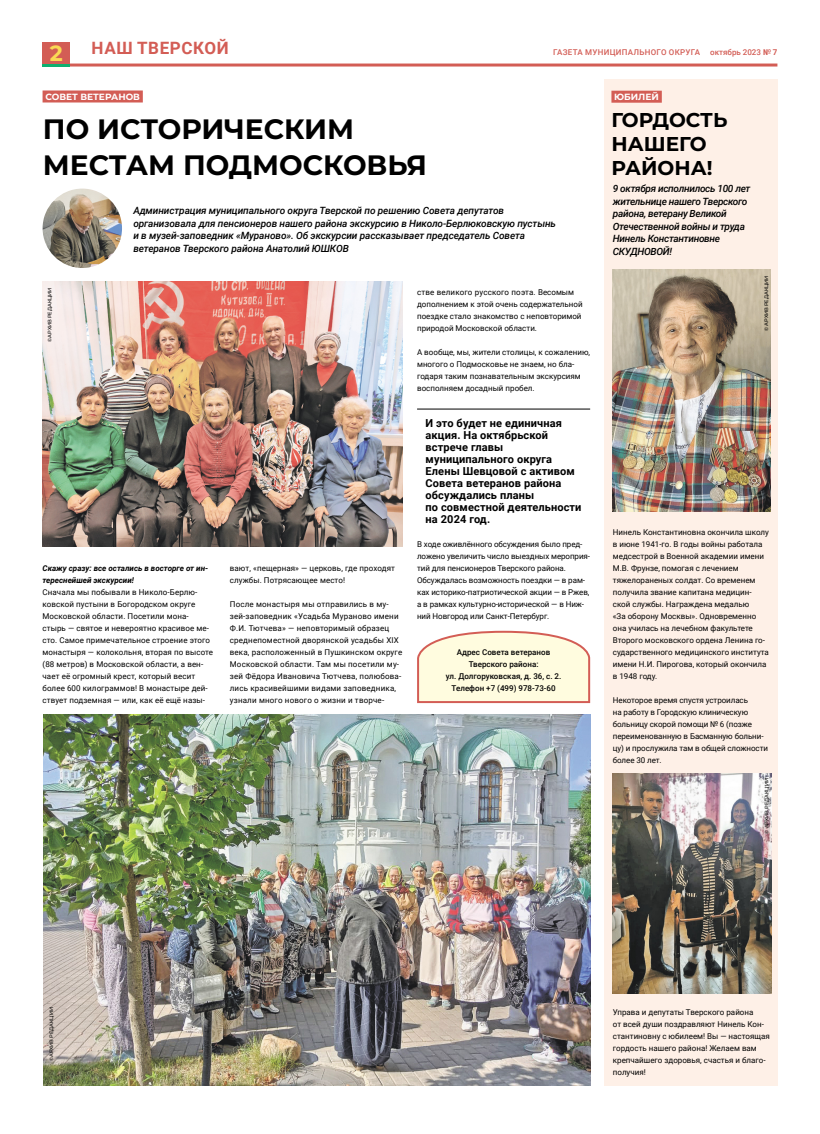
<style>
.page{position:relative;width:820px;height:1134px;background:#fff}
.page>*{position:absolute;margin:0;border:0;box-sizing:border-box;transform-origin:0 0}
.t1{font:700 28px/36px "Montserrat";color:#000}
.t2{font:700 22px "Montserrat";color:#fad954}
.t3{font:700 20px/24px "Montserrat";color:#000}
.t4{font:700 17px "Roboto";letter-spacing:.035em;color:#d35d55}
.t5{font:700 11px/12px "Roboto";letter-spacing:.01em;color:#000}
.t6{font:italic 500 10px/12.5px "Roboto";letter-spacing:-.01em;color:#000}
.t7{font:italic 500 10px/12.5px "Roboto";letter-spacing:-.03em;color:#000}
.t8{font:700 9px "Montserrat";color:#fff}
.t9{font:8px/12px "Roboto";color:#000}
.t10{font:8px/12px "Roboto";letter-spacing:.02em;color:#000}
.t11{font:500 8px/12px "Roboto";color:#000;text-align:center}
.t12{font:italic 700 8px/12px "Roboto";color:#000}
.t13{font:500 8px "Roboto";letter-spacing:.035em;color:#d35d55}
.t14{font:500 8px "Roboto";color:#d35d55}
.t15{font:500 5px "Montserrat";color:#000}
.s1{font-weight:700}
</style>
<div class="page">
<div style="left:43px;top:43px;width:27px;height:21px;background:#d35d55"></div>
<hr style="left:43px;top:64px;width:734px;height:3px;background:#d35d55">
<hr style="left:43px;top:64px;width:27px;height:3px;background:#0db070">
<img style="left:44px;top:714px;width:546px;height:372px">
<svg style="left:417px;top:630px;width:174px;height:74px;background:#fbf0d7"></svg>
<div style="left:604px;top:79px;width:173px;height:1007px;background:#fef0e7"></div>
<hr style="left:417px;top:409px;width:173px;height:1px;background:#000">
<div style="left:43px;top:90px;width:100px;height:12px;background:#d35d55"></div>
<div style="left:611px;top:91px;width:50px;height:12px;background:#d35d55"></div>
<img style="left:43px;top:189px;width:79px;height:79px;border-radius:40px">
<img style="left:43px;top:281px;width:359px;height:265px">
<img style="left:612px;top:773px;width:159px;height:221px">
<img style="left:612px;top:270px;width:158px;height:241px">
<h2 class="t2" style="left:50px;top:40px;width:14px">2</h2>
<h3 class="t4" style="left:92px;top:37px;width:138px">НАШ ТВЕРСКОЙ</h3>
<p class="t13" style="left:553px;top:46px;width:148px">ГАЗЕТА МУНИЦИПАЛЬНОГО ОКРУГА</p>
<p class="t14" style="left:710px;top:46px;width:69px">октябрь 2023 <span class="s1">№ 7</span></p>
<p class="t8" style="left:45px;top:91px;width:96px">СОВЕТ ВЕТЕРАНОВ</p>
<p class="t8" style="left:614px;top:91px;width:46px">ЮБИЛЕЙ</p>
<h1 class="t1" style="left:43px;top:110px;width:385px">ПО ИСТОРИЧЕСКИМ<br>МЕСТАМ ПОДМОСКОВЬЯ</h1>
<p class="t6" style="left:133px;top:204px;width:424px">Администрация муниципального округа Тверской по решению Совета депутатов организовала для пенсионеров нашего района экскурсию в Николо-Берлюковскую пустынь и в музей-заповедник «Мураново». Об экскурсии рассказывает председатель Совета ветеранов Тверского района Анатолий ЮШКОВ</p>
<p class="t15" style="left:47px;top:342px;width:56px;rotate:-90deg">©АРХИВ РЕДАКЦИИ</p>
<p class="t12" style="left:43px;top:561px;width:167px">Скажу сразу: все остались в восторге от ин&shy;тереснейшей экскурсии!</p>
<p class="t9" style="left:43px;top:585px;width:172px">Сначала мы побывали в Николо-Берлю&shy;ковской пустыни в Богородском округе Московской области. Посетили мона&shy;стырь — святое и невероятно красивое ме&shy;сто. Самое примечательное строение этого монас тыря — колокольня, вторая по высоте (88 метров) в Московской области, а вен&shy;чает её огромный крест, который весит более 600 килограммов! В монастыре дей&shy;ствует подземная — или, как её ещё назы-</p>
<p class="t9" style="left:230px;top:561px;width:167px">вают, «пещерная» — церковь, где проходят службы. Потрясающее место!</p>
<p class="t10" style="left:230px;top:597px;width:174px">После монастыря мы отправились в му&shy;зей-заповедник «Усадьба Мураново имени Ф.И. Тютчева» — неповторимый образец среднепоместной дворянской усадьбы XIX века, расположенный в Пушкинском округе Московской области. Там мы посетили му&shy;зей Фёдора Ивановича Тютчева, полюбова&shy;лись красивейшими видами заповедника, узнали много нового о жизни и творче-</p>
<p class="t9" style="left:417px;top:285px;width:167px">стве великого русского поэта. Весомым дополнением к этой очень содержательной поездке стало знакомство с неповторимой природой Московской области.</p>
<p class="t9" style="left:417px;top:345px;width:174px">А вообще, мы, жители столицы, к сожалению, многого о Подмосковье не знаем, но бла&shy;годаря таким познавательным экскурсиям восполняем досадный пробел.</p>
<h3 class="t5" style="left:425px;top:416px;width:157px">И это будет не единичная акция. На октябрьской встрече главы муниципального округа<br>Елены Шевцовой с активом<br>Совета ветеранов района обсуждались планы<br>по совместной деятельности на 2024 год.</h3>
<p class="t9" style="left:417px;top:537px;width:174px">В ходе оживлённого обсуждения было пред&shy;ложено увеличить число выездных мероприя&shy;тий для пенсионеров Тверского района.<br>Обсуждалась возможность поездки — в рам&shy;ках историко-патриотической акции — в Ржев, а в рамках культурно-исторической — в Ниж&shy;ний Новгород или Санкт-Петербург.</p>
<p class="t11" style="left:445px;top:645px;width:117px">Адрес Совета ветеранов<br>Тверского района:<br>ул. Долгоруковская, д. 36, с. 2.<br>Телефон +7 (499) 978-73-60</p>
<h3 class="t3" style="left:611px;top:107px;width:117px">ГОРДОСТЬ<br>НАШЕГО<br>РАЙОНА!</h3>
<p class="t7" style="left:612px;top:182px;width:139px">9 октября исполнилось 100 лет жительнице нашего Тверского района, ветерану Великой<br>Отечественной войны и труда<br>Нинель Константиновне<br>СКУДНОВОЙ!</p>
<p class="t15" style="left:762px;top:331px;width:57px;rotate:-90deg">© АРХИВ РЕДАКЦИИ</p>
<p class="t9" style="left:612px;top:525px;width:157px">Нинель Константиновна окончила школу в июне 1941-го. В годы войны работала медсестрой в Военной академии имени М.В. Фрунзе, помогая с лечением тяжелораненых солдат. Со временем получила звание капитана медицин&shy;ской службы. Награждена медалью<br>«За оборону Москвы». Одновременно она училась на лечебном факультете Второго московского ордена Ленина го&shy;сударственного медицинского института имени Н.И. Пирогова, который окончила в 1948 году.</p>
<p class="t9" style="left:612px;top:693px;width:157px">Некоторое время спустя устроилась<br>на работу в Городскую клиническую больницу скорой помощи № 6 (позже переименованную в Басманную больни&shy;цу) и прослужила там в общей сложности более 30 лет.</p>
<p class="t15" style="left:762px;top:834px;width:57px;rotate:-90deg">© АРХИВ РЕДАКЦИИ</p>
<p class="t15" style="left:48px;top:1061px;width:56px;rotate:-90deg">©АРХИВ РЕДАКЦИИ</p>
<p class="t9" style="left:612px;top:1005px;width:158px">Управа и депутаты Тверского района<br>от всей души поздравляют Нинель Кон&shy;стантиновну с юбилеем! Вы — настоящая гордость нашего района! Желаем вам крепчайшего здоровья, счастья и благо&shy;получия!</p>
</div>
